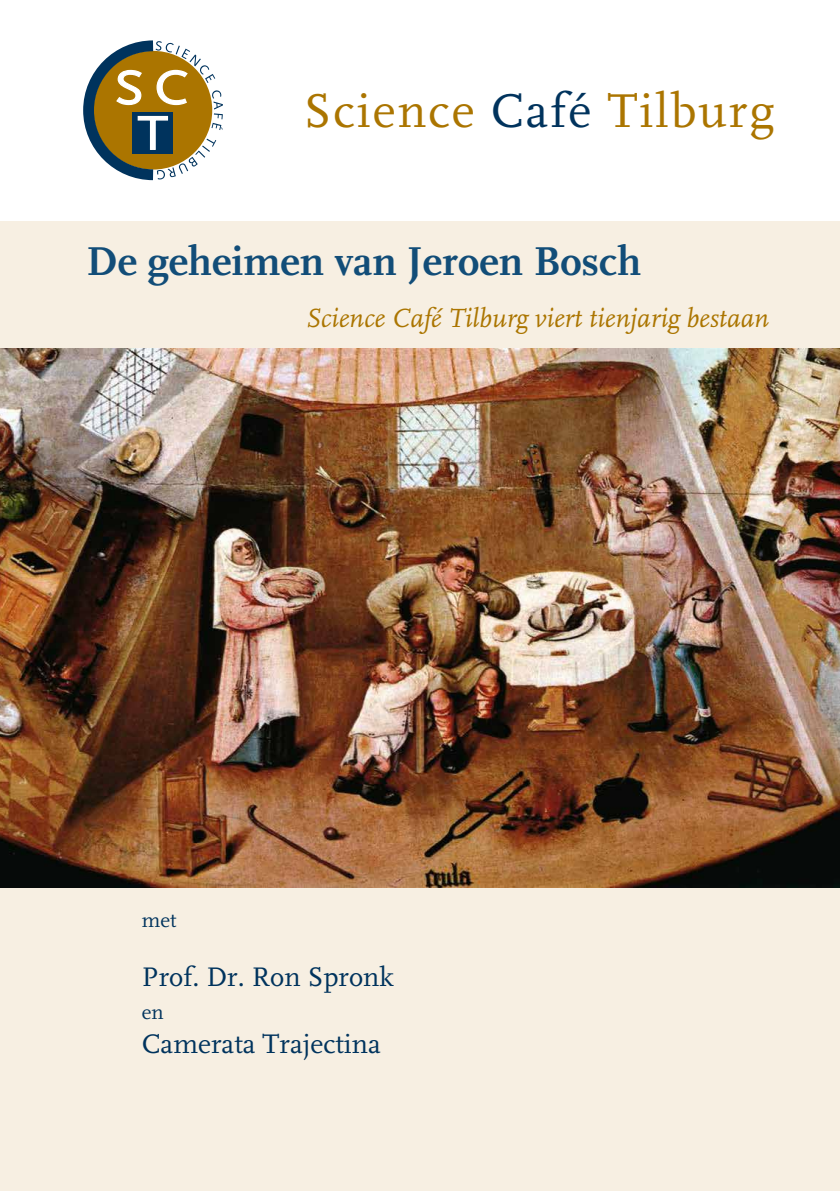
<style>
.page{position:relative;width:840px;height:1191px;background:#fff}
.page>*{position:absolute;margin:0;border:0;box-sizing:border-box;transform-origin:0 0}
.t1{font:49.4px "FF Scala";letter-spacing:.04em;color:#ab7500}
.t2{font:700 42px "FF Scala";color:#124d78}
.t3{font:28px "FF Scala";color:#00335d}
.t4{font:italic 27.4px "FF Scala";color:#ab7500}
.t5{font:21px "FF Scala";color:#00335d}
.s1{color:#00335d}
</style>
<div class="page">
<div style="left:0;top:221px;width:839px;height:970px;background:#f7efe2"></div>
<svg style="left:83px;top:40px;width:140px;height:141px"></svg>
<img style="left:0;top:349px;width:839px;height:538px">
<h1 class="t1" style="left:304px;top:84px;width:472px">Science <span class="s1">Café</span> Tilburg</h1>
<h2 class="t2" style="left:86px;top:238px;width:556px">De geheimen van Jeroen Bosch</h2>
<p class="t4" style="left:305px;top:304px;width:465px">Science Café Tilburg viert tienjarig bestaan</p>
<p class="t5" style="left:142px;top:908px;width:36px">met</p>
<p class="t3" style="left:142px;top:961px;width:253px">Prof. Dr. Ron Spronk</p>
<p class="t5" style="left:142px;top:1001px;width:23px">en</p>
<p class="t3" style="left:142px;top:1028px;width:240px">Camerata Trajectina</p>
</div>
